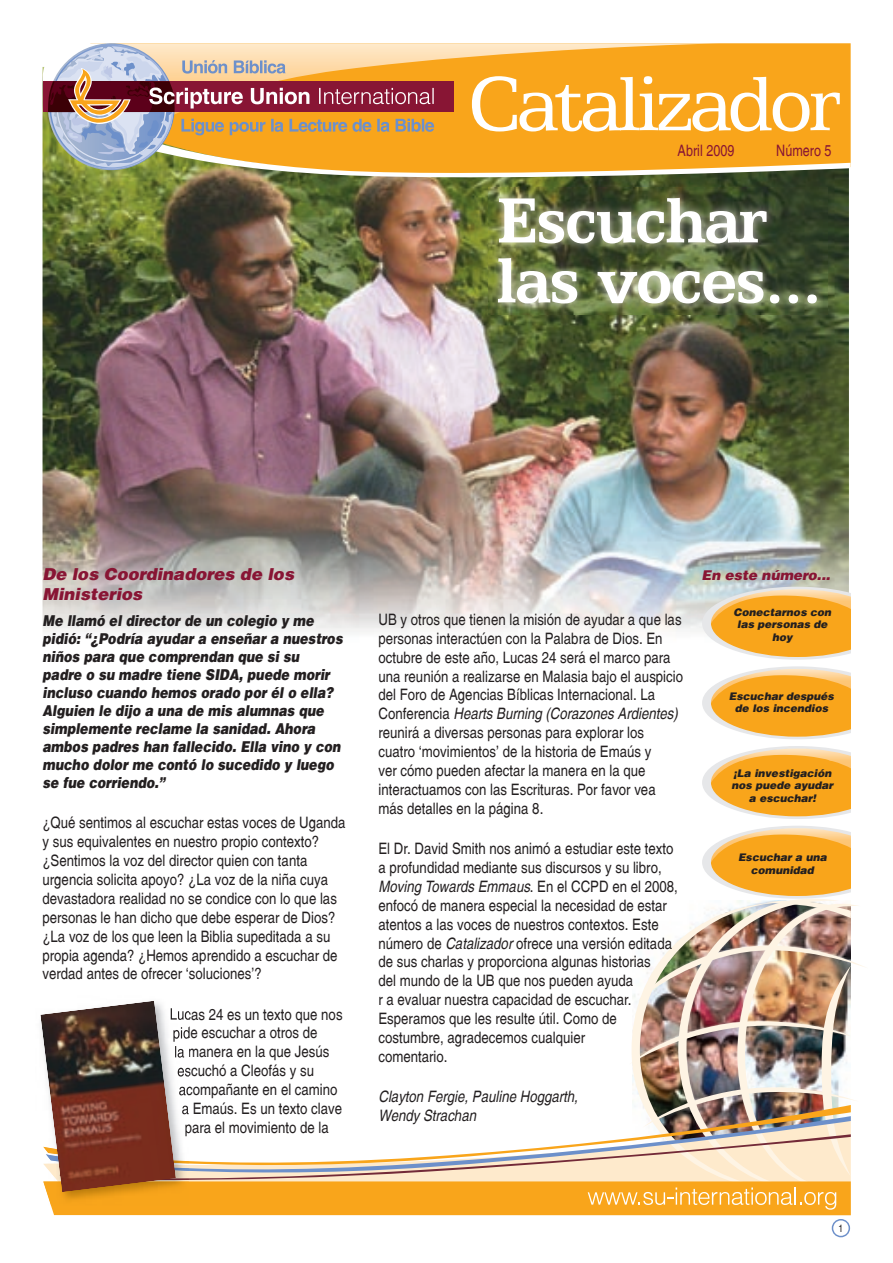
<style>
.page{position:relative;width:893px;height:1263px;background:#fff}
.page>*{position:absolute;margin:0;border:0;box-sizing:border-box;transform-origin:0 0}
.t1{font:700 72px/60px "Egyptian 505 BT";letter-spacing:-.025em;color:#fff}
.t2{font:italic 900 16.5px/19.8px "Switzerland";color:#881534}
.t3{font:15.75px/18.9px "Switzerland Plain";color:#231f20;scale:.84 1}
.t4{font:italic 15.75px/18.9px "Switzerland";color:#231f20;scale:.84 1}
.t5{font:15.75px "Switzerland Plain";color:#881534;scale:.8 1}
.t6{font:italic 900 15px/18px "Switzerland";color:#231f20;scale:.84 1}
.t7{font:italic 900 13.5px "Switzerland";color:#881534}
.t8{font:italic 900 10.5px/12.6px "Switzerland";color:#231f20;text-align:center}
.t9{font:10.5px "Switzerland Plain";color:#231f20;scale:.8 1}
.s1{font-family:"Switzerland Plain";font-style:normal}
.s2{font-family:"Switzerland";font-style:italic}
</style>
<div class="page">
<img style="left:43px;top:178px;width:806px;height:455px">
<svg style="left:42px;top:43px;width:809px;height:135px;background:#f0b247"></svg>
<div style="left:43px;top:81px;width:411px;height:31px;background:#881534"></div>
<svg style="left:48px;top:45px;width:386px;height:126px"></svg>
<img style="left:488px;top:188px;width:339px;height:126px">
<svg style="left:702px;top:587px;width:148px;height:73px;background:#f4bb5d"></svg>
<svg style="left:702px;top:666px;width:148px;height:73px"></svg>
<svg style="left:702px;top:746px;width:148px;height:73px"></svg>
<svg style="left:46px;top:826px;width:818px;height:411px"></svg>
<img style="left:185px;top:1122px;width:4px;height:14px">
<img style="left:40px;top:1001px;width:136px;height:191px">
<p class="t5" style="left:678px;top:141px;width:73px">Abril 2009</p>
<p class="t5" style="left:776px;top:141px;width:71px">Número 5</p>
<h1 class="t1" style="left:496px;top:189px;width:327px">Escuchar las voces...</h1>
<p class="t2" style="left:43px;top:564px;width:253px">De los Coordinadores de los<br>Ministerios</p>
<p class="t6" style="left:43px;top:611px;width:359px">Me llamó el director de un colegio y me pidió: “¿Podría ayudar a enseñar a nuestros niños para que comprendan que si su<br>padre o su madre tiene SIDA, puede morir incluso cuando hemos orado por él o ella?<br>Alguien le dijo a una de mis alumnas que simplemente reclame la sanidad. Ahora ambos padres han fallecido. Ella vino y con mucho dolor me contó lo sucedido y luego se fue corriendo.”</p>
<p class="t3" style="left:43px;top:813px;width:362px">¿Qué sentimos al escuchar estas voces de Uganda y sus equivalentes en nuestro propio contexto? ¿Sentimos la voz del director quien con tanta urgencia solicita apoyo? ¿La voz de la niña cuya devastadora realidad no se condice con lo que las personas le han dicho que debe esperar de Dios? ¿La voz de los que leen la Biblia supeditada a su propia agenda? ¿Hemos aprendido a escuchar de verdad antes de ofrecer ‘soluciones’?</p>
<p class="t3" style="left:170px;top:1004px;width:207px">Lucas 24 es un texto que nos</p>
<p class="t3" style="left:173px;top:1023px;width:174px">pide escuchar a otros de</p>
<p class="t3" style="left:174px;top:1042px;width:186px">la manera en la que Jesús</p>
<p class="t3" style="left:177px;top:1061px;width:164px">escuchó a Cleofás y su</p>
<p class="t3" style="left:179px;top:1080px;width:191px">acompañante en el camino</p>
<p class="t3" style="left:182px;top:1099px;width:192px">a Emaús. Es un texto clave</p>
<p class="t3" style="left:185px;top:1118px;width:173px">para el movimiento de la</p>
<p class="t3" style="left:378px;top:610px;width:364px">UB y otros que tienen la misión de ayudar a que las personas interactúen con la Palabra de Dios. En octubre de este año, Lucas 24 será el marco para una reunión a realizarse en Malasia bajo el auspicio del Foro de Agencias Bíblicas Internacional. La</p>
<p class="t4" style="left:378px;top:704px;width:358px"><span class="s1">Conferencia</span> Hearts Burning (Corazones Ardientes)</p>
<p class="t3" style="left:378px;top:723px;width:332px">reunirá a diversas personas para explorar los cuatro ‘movimientos’ de la historia de Emaús y ver cómo pueden afectar la manera en la que interactuamos con las Escrituras. Por favor vea más detalles en la página 8.</p>
<p class="t3" style="left:378px;top:839px;width:353px">El Dr. David Smith nos animó a estudiar este texto a profundidad mediante sus discursos y su libro,</p>
<p class="t4" style="left:378px;top:877px;width:358px">Moving Towards Emmaus<span class="s1">. En el CCPD en el 2008,</span></p>
<p class="t3" style="left:378px;top:895px;width:351px">enfocó de manera especial la necesidad de estar atentos a las voces de nuestros contextos. Este número de <span class="s2">Catalizador</span> ofrece una versión editada de sus charlas y proporciona algunas historias del mundo de la UB que nos pueden ayuda<br>r a evaluar nuestra capacidad de escuchar.<br>Esperamos que les resulte útil. Como de costumbre, agradecemos cualquier<br>comentario.</p>
<p class="t4" style="left:378px;top:1087px;width:239px">Clayton Fergie, Pauline Hoggarth,<br>Wendy Strachan</p>
<p class="t7" style="left:702px;top:566px;width:130px">En este número...</p>
<p class="t8" style="left:734px;top:605px;width:99px">Conectarnos con las personas de hoy</p>
<p class="t8" style="left:729px;top:689px;width:107px">Escuchar después de los incendios</p>
<p class="t8" style="left:732px;top:766px;width:103px">¡La investigación nos puede ayudar a escuchar!</p>
<p class="t8" style="left:738px;top:851px;width:90px">Escuchar a una comunidad</p>
<p class="t9" style="left:838px;top:1222px;width:7px">1</p>
</div>
